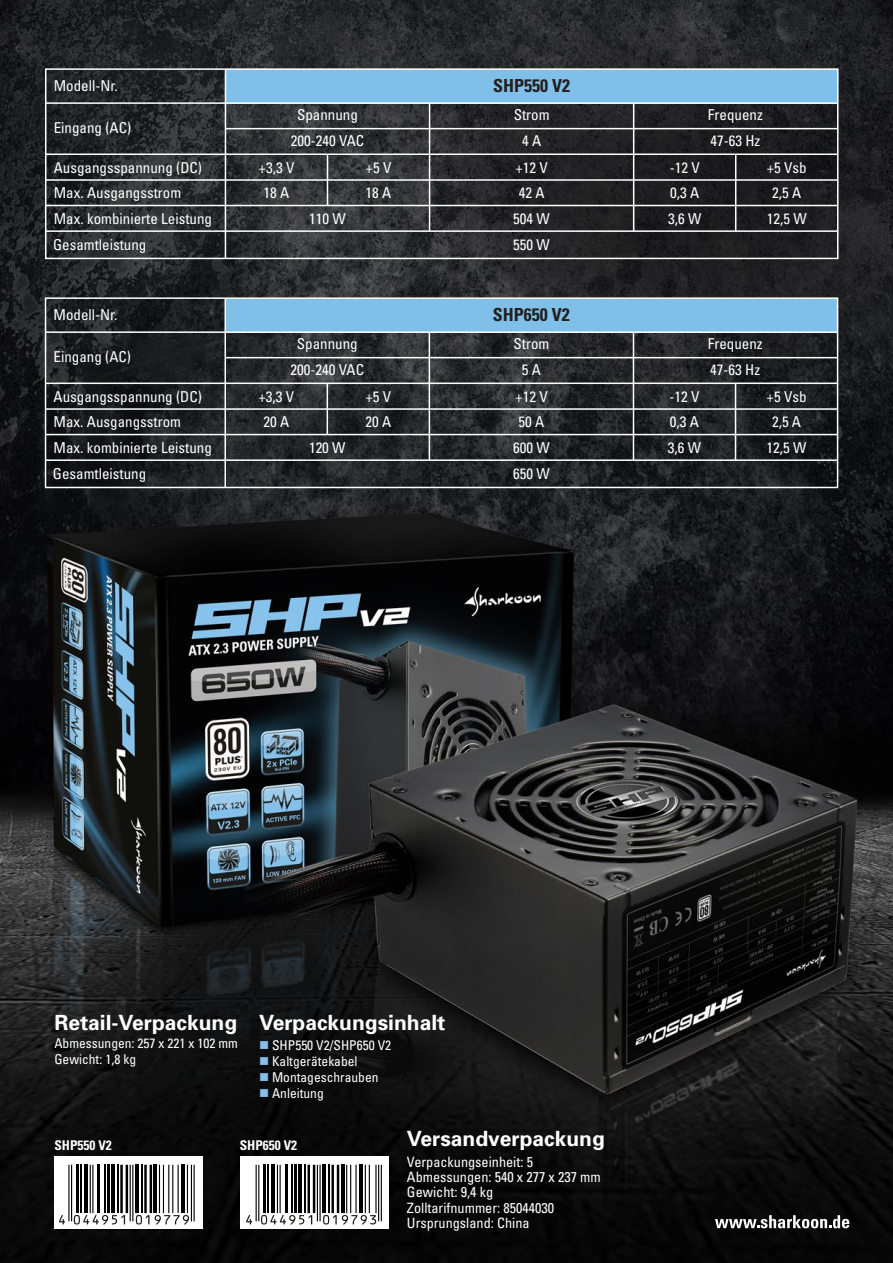
<style>
.page{position:relative;width:893px;height:1263px;background:#fff}
.page>*{position:absolute;margin:0;border:0;box-sizing:border-box;transform-origin:0 0}
.t1{font:700 21px "Univers";color:#fff}
.t2{font:700 condensed 18px "Univers";color:#231f20}
.t3{font:condensed 15px/26px "Univers";color:#fff}
.t4{font:condensed 14.25px/15.5px "Univers";color:#fff}
.t5{font:condensed 13.5px/16.2px "Univers";color:#fff}
.t6{font:700 condensed 13.5px "Univers";color:#fff}
.s1{color:#83c1eb}
</style>
<div class="page">
<img style="left:0;top:0;width:893px;height:1263px">
<svg style="left:715px;top:1215px;width:134px;height:13px"></svg>
<svg style="left:240px;top:1156px;width:148px;height:73px"></svg>
<svg style="left:54px;top:1156px;width:149px;height:73px"></svg>
<div style="left:225px;top:69px;width:613px;height:34px;background:#80bfe8"></div>
<div style="left:45px;top:68px;width:793px;height:191px;border:2px solid #fff"></div>
<hr style="left:46px;top:102px;width:792px;height:2px;background:#fff">
<hr style="left:225px;top:128px;width:613px;height:1px;background:#fff">
<hr style="left:46px;top:153px;width:792px;height:2px;background:#fff">
<hr style="left:45px;top:179px;width:792px;height:2px;background:#fff">
<hr style="left:45px;top:205px;width:792px;height:1px;background:#fff">
<hr style="left:45px;top:230px;width:792px;height:2px;background:#fff">
<hr style="left:225px;top:69px;width:1px;height:189px;background:#fff">
<hr style="left:429px;top:103px;width:1px;height:128px;background:#fff">
<hr style="left:327px;top:154px;width:1px;height:51px;background:#fff">
<hr style="left:735px;top:154px;width:1px;height:77px;background:#fff">
<hr style="left:633px;top:103px;width:1px;height:128px;background:#fff">
<div style="left:225px;top:298px;width:613px;height:34px;background:#80bfe8"></div>
<div style="left:45px;top:297px;width:793px;height:191px;border:2px solid #fff"></div>
<hr style="left:46px;top:331px;width:792px;height:2px;background:#fff">
<hr style="left:225px;top:357px;width:613px;height:1px;background:#fff">
<hr style="left:46px;top:383px;width:792px;height:1px;background:#fff">
<hr style="left:45px;top:408px;width:792px;height:2px;background:#fff">
<hr style="left:45px;top:434px;width:792px;height:1px;background:#fff">
<hr style="left:45px;top:459px;width:792px;height:2px;background:#fff">
<hr style="left:225px;top:298px;width:1px;height:189px;background:#fff">
<hr style="left:429px;top:332px;width:1px;height:128px;background:#fff">
<hr style="left:327px;top:383px;width:1px;height:52px;background:#fff">
<hr style="left:735px;top:383px;width:1px;height:77px;background:#fff">
<hr style="left:633px;top:332px;width:1px;height:128px;background:#fff">
<hr style="left:256px;top:1165px;width:1px;height:56px;background:#000">
<hr style="left:258px;top:1165px;width:1px;height:56px;background:#000">
<hr style="left:264px;top:1165px;width:2px;height:48px;background:#000">
<hr style="left:268px;top:1165px;width:1px;height:48px;background:#000">
<hr style="left:272px;top:1165px;width:3px;height:48px;background:#000">
<hr style="left:277px;top:1165px;width:1px;height:48px;background:#000">
<hr style="left:280px;top:1165px;width:1px;height:48px;background:#000">
<hr style="left:285px;top:1165px;width:2px;height:48px;background:#000">
<hr style="left:292px;top:1165px;width:1px;height:48px;background:#000">
<hr style="left:294px;top:1165px;width:3px;height:48px;background:#000">
<hr style="left:298px;top:1165px;width:4px;height:48px;background:#000">
<hr style="left:305px;top:1165px;width:1px;height:48px;background:#000">
<hr style="left:307px;top:1165px;width:3px;height:48px;background:#000">
<hr style="left:313px;top:1165px;width:2px;height:48px;background:#000">
<hr style="left:317px;top:1165px;width:1px;height:56px;background:#000">
<hr style="left:319px;top:1165px;width:2px;height:56px;background:#000">
<hr style="left:322px;top:1165px;width:4px;height:48px;background:#000">
<hr style="left:329px;top:1165px;width:1px;height:48px;background:#000">
<hr style="left:331px;top:1165px;width:3px;height:48px;background:#000">
<hr style="left:337px;top:1165px;width:2px;height:48px;background:#000">
<hr style="left:341px;top:1165px;width:4px;height:48px;background:#000">
<hr style="left:346px;top:1165px;width:1px;height:48px;background:#000">
<hr style="left:350px;top:1165px;width:1px;height:48px;background:#000">
<hr style="left:355px;top:1165px;width:2px;height:48px;background:#000">
<hr style="left:359px;top:1165px;width:4px;height:48px;background:#000">
<hr style="left:365px;top:1165px;width:1px;height:48px;background:#000">
<hr style="left:369px;top:1165px;width:1px;height:48px;background:#000">
<hr style="left:375px;top:1165px;width:2px;height:48px;background:#000">
<hr style="left:378px;top:1165px;width:1px;height:56px;background:#000">
<hr style="left:381px;top:1165px;width:1px;height:56px;background:#000">
<svg style="left:246px;top:1215px;width:6px;height:9px"></svg>
<svg style="left:261px;top:1215px;width:51px;height:9px"></svg>
<svg style="left:323px;top:1215px;width:53px;height:9px"></svg>
<hr style="left:68px;top:1165px;width:2px;height:56px;background:#000">
<hr style="left:71px;top:1165px;width:1px;height:56px;background:#000">
<hr style="left:76px;top:1165px;width:3px;height:48px;background:#000">
<hr style="left:80px;top:1165px;width:1px;height:48px;background:#000">
<hr style="left:84px;top:1165px;width:4px;height:48px;background:#000">
<hr style="left:90px;top:1165px;width:1px;height:48px;background:#000">
<hr style="left:92px;top:1165px;width:1px;height:48px;background:#000">
<hr style="left:98px;top:1165px;width:2px;height:48px;background:#000">
<hr style="left:104px;top:1165px;width:1px;height:48px;background:#000">
<hr style="left:107px;top:1165px;width:2px;height:48px;background:#000">
<hr style="left:111px;top:1165px;width:4px;height:48px;background:#000">
<hr style="left:118px;top:1165px;width:1px;height:48px;background:#000">
<hr style="left:120px;top:1165px;width:3px;height:48px;background:#000">
<hr style="left:126px;top:1165px;width:2px;height:48px;background:#000">
<hr style="left:130px;top:1165px;width:1px;height:56px;background:#000">
<hr style="left:132px;top:1165px;width:1px;height:56px;background:#000">
<hr style="left:135px;top:1165px;width:4px;height:48px;background:#000">
<hr style="left:142px;top:1165px;width:1px;height:48px;background:#000">
<hr style="left:144px;top:1165px;width:3px;height:48px;background:#000">
<hr style="left:150px;top:1165px;width:2px;height:48px;background:#000">
<hr style="left:154px;top:1165px;width:3px;height:48px;background:#000">
<hr style="left:159px;top:1165px;width:1px;height:48px;background:#000">
<hr style="left:163px;top:1165px;width:1px;height:48px;background:#000">
<hr style="left:168px;top:1165px;width:1px;height:48px;background:#000">
<hr style="left:172px;top:1165px;width:1px;height:48px;background:#000">
<hr style="left:178px;top:1165px;width:1px;height:48px;background:#000">
<hr style="left:182px;top:1165px;width:3px;height:48px;background:#000">
<hr style="left:187px;top:1165px;width:1px;height:48px;background:#000">
<hr style="left:191px;top:1165px;width:1px;height:56px;background:#000">
<hr style="left:194px;top:1165px;width:1px;height:56px;background:#000">
<svg style="left:59px;top:1215px;width:6px;height:9px"></svg>
<svg style="left:74px;top:1215px;width:51px;height:9px"></svg>
<svg style="left:136px;top:1215px;width:13px;height:9px"></svg>
<svg style="left:155px;top:1215px;width:34px;height:9px"></svg>
<p class="t3" style="left:54px;top:73px;width:65px">Modell-Nr.</p>
<p class="t3" style="left:54px;top:115px;width:79px">Eingang (AC)</p>
<p class="t3" style="left:53px;top:154px;width:160px">Ausgangsspannung (DC)<br>Max. Ausgangsstrom<br>Max. kombinierte Leistung<br>Gesamtleistung</p>
<p class="t3" style="left:54px;top:302px;width:65px">Modell-Nr.</p>
<p class="t3" style="left:54px;top:344px;width:79px">Eingang (AC)</p>
<p class="t3" style="left:53px;top:383px;width:160px">Ausgangsspannung (DC)<br>Max. Ausgangsstrom<br>Max. kombinierte Leistung<br>Gesamtleistung</p>
<p class="t3" style="left:297px;top:101px;width:62px">Spannung</p>
<p class="t3" style="left:291px;top:127px;width:75px">200-240 VAC</p>
<p class="t3" style="left:259px;top:154px;width:37px">+3,3 V</p>
<p class="t3" style="left:366px;top:154px;width:27px">+5 V</p>
<p class="t3" style="left:264px;top:179px;width:27px">18 A</p>
<p class="t3" style="left:309px;top:205px;width:38px">110 W</p>
<p class="t3" style="left:366px;top:179px;width:27px">18 A</p>
<p class="t3" style="left:297px;top:330px;width:62px">Spannung</p>
<p class="t3" style="left:291px;top:356px;width:75px">200-240 VAC</p>
<p class="t3" style="left:258px;top:383px;width:37px">+3,3 V</p>
<p class="t3" style="left:365px;top:383px;width:27px">+5 V</p>
<p class="t3" style="left:263px;top:408px;width:27px">20 A</p>
<p class="t3" style="left:309px;top:434px;width:38px">120 W</p>
<p class="t3" style="left:365px;top:408px;width:27px">20 A</p>
<p class="t2" style="left:493px;top:75px;width:78px">SHP550 V2</p>
<p class="t3" style="left:514px;top:101px;width:37px">Strom</p>
<p class="t3" style="left:515px;top:127px;width:34px;line-height:26.7px;text-align:center">4 A +12 V</p>
<p class="t3" style="left:519px;top:179px;width:27px">42 A</p>
<p class="t3" style="left:513px;top:205px;width:38px">504 W</p>
<p class="t3" style="left:513px;top:232px;width:38px">550 W</p>
<p class="t2" style="left:493px;top:304px;width:78px">SHP650 V2</p>
<p class="t3" style="left:513px;top:330px;width:37px">Strom</p>
<p class="t3" style="left:515px;top:356px;width:34px;line-height:26.7px;text-align:center">5 A +12 V</p>
<p class="t3" style="left:519px;top:408px;width:27px">50 A</p>
<p class="t3" style="left:513px;top:434px;width:38px">600 W</p>
<p class="t3" style="left:513px;top:461px;width:38px">650 W</p>
<p class="t3" style="left:708px;top:101px;width:56px">Frequenz</p>
<p class="t3" style="left:670px;top:154px;width:31px;line-height:25.3px">-12 V<br>0,3 A</p>
<p class="t3" style="left:710px;top:127px;width:51px">47-63 Hz</p>
<p class="t3" style="left:767px;top:154px;width:41px">+5 Vsb</p>
<p class="t3" style="left:772px;top:179px;width:31px">2,5 A</p>
<p class="t3" style="left:668px;top:205px;width:35px">3,6 W</p>
<p class="t3" style="left:767px;top:205px;width:41px">12,5 W</p>
<p class="t3" style="left:708px;top:330px;width:56px">Frequenz</p>
<p class="t3" style="left:669px;top:383px;width:31px;line-height:25.3px">-12 V<br>0,3 A</p>
<p class="t3" style="left:710px;top:356px;width:51px">47-63 Hz</p>
<p class="t3" style="left:767px;top:383px;width:41px">+5 Vsb</p>
<p class="t3" style="left:772px;top:408px;width:31px">2,5 A</p>
<p class="t3" style="left:668px;top:434px;width:35px">3,6 W</p>
<p class="t3" style="left:767px;top:434px;width:41px">12,5 W</p>
<h1 class="t1" style="left:54px;top:1010px;width:184px">Retail-Verpackung</h1>
<p class="t5" style="left:54px;top:1035px;width:185px">Abmessungen: 257 x 221 x 102 mm<br>Gewicht: 1,8 kg</p>
<h1 class="t1" style="left:259px;top:1010px;width:188px">Verpackungsinhalt</h1>
<p class="t5" style="left:259px;top:1036px;width:134px"><span class="s1">■</span> SHP550 V2/SHP650 V2</p>
<p class="t5" style="left:259px;top:1053px;width:100px"><span class="s1">■</span> Kaltgerätekabel</p>
<p class="t5" style="left:259px;top:1069px;width:121px"><span class="s1">■</span> Montageschrauben</p>
<p class="t5" style="left:259px;top:1085px;width:66px"><span class="s1">■</span> Anleitung</p>
<p class="t6" style="left:54px;top:1137px;width:59px">SHP550 V2</p>
<p class="t6" style="left:240px;top:1137px;width:59px">SHP650 V2</p>
<h1 class="t1" style="left:407px;top:1126px;width:199px">Versandverpackung</h1>
<p class="t4" style="left:407px;top:1153px;width:195px">Verpackungseinheit: 5<br>Abmessungen: 540 x 277 x 237 mm<br>Gewicht: 9,4 kg<br>Zolltarifnummer: 85044030<br>Ursprungsland: China</p>
</div>
